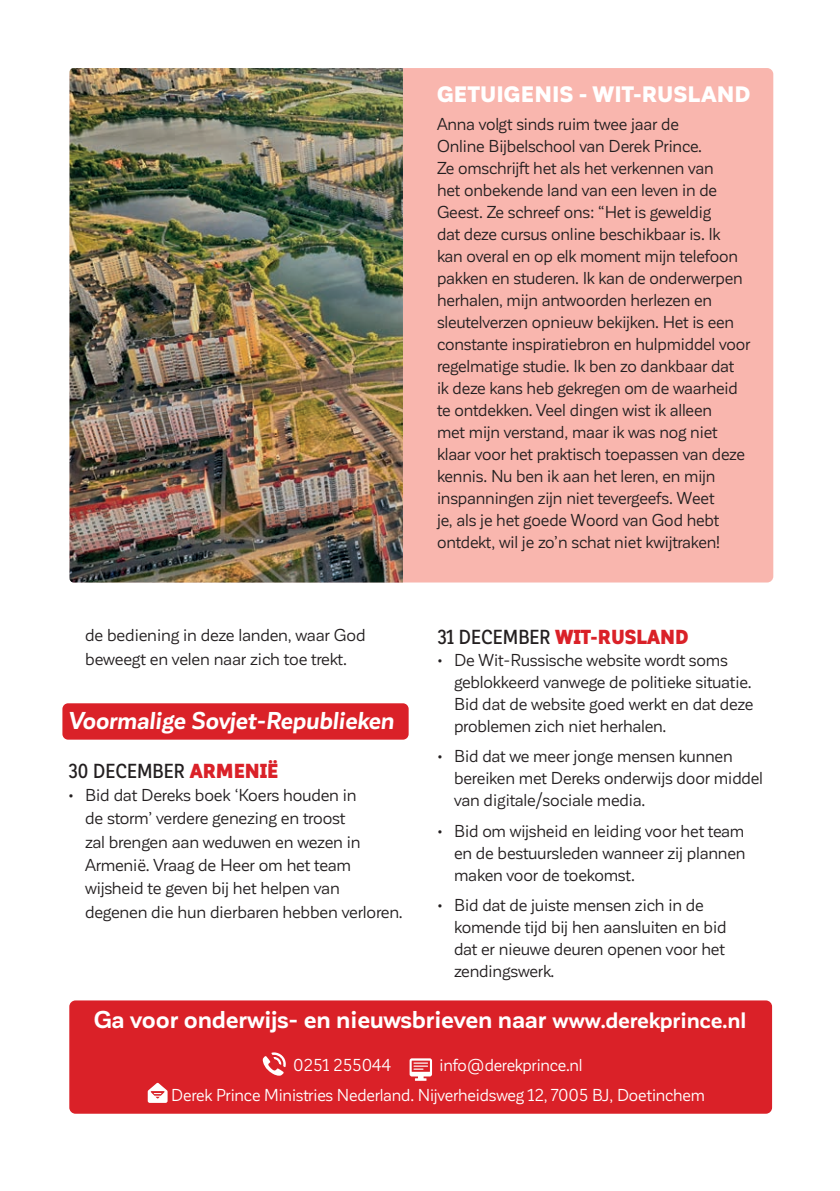
<style>
.page{position:relative;width:840px;height:1191px;background:#fff}
.page>*{position:absolute;margin:0;border:0;box-sizing:border-box;transform-origin:0 0}
.text{font:700 24px "Corporative Sans";letter-spacing:-.01em;color:#fff}
.region{font:italic 700 24px "Corporative Sans";letter-spacing:-.01em;color:#fff}
.bullet{font:900 22px "Corporative Sans";letter-spacing:.005em;color:#fff}
.t1{font:900 20px "Corporative Sans Alt Cnd";letter-spacing:-.005em;color:#da2128}
.t2{font:500 20px "Corporative Sans Alt Cnd";letter-spacing:.005em;color:#231f20}
.bullet-2{font:17px/22px "Corporative Sans";letter-spacing:-.01em;color:#231f20}
.t3{font:17px/30px "Corporative Sans";letter-spacing:-.01em;color:#fff}
.s1{font-weight:900;color:#da2128}
.s2{font-weight:500;color:#231f20}
.s3{font-size:22px}
</style>
<div class="page">
<div style="left:69px;top:1000px;width:702px;height:113px;background:#da2128;border-radius:6px"></div>
<div style="left:62px;top:703px;width:346px;height:36px;background:#da2128;border-radius:6px"></div>
<div style="left:69px;top:68px;width:703px;height:514px;background:#f9b6ae;border-radius:6px"></div>
<img style="left:69px;top:68px;width:334px;height:514px">
<svg style="left:262px;top:1052px;width:23px;height:24px"></svg>
<svg style="left:409px;top:1058px;width:23px;height:22px"></svg>
<svg style="left:148px;top:1082px;width:19px;height:20px"></svg>
<p class="bullet-2" style="left:85px;top:624px;width:282px;line-height:23.2px">de bediening in deze landen, waar God beweegt en velen naar zich toe trekt.</p>
<p class="region" style="left:68px;top:707px;width:327px">Voormalige Sovjet-Republieken</p>
<p class="t2" style="left:68px;top:760px;width:211px">30 DECEMBER <span class="s1">ARMENIË</span></p>
<p class="bullet-2" style="left:85px;top:783px;width:319px;line-height:23.2px;text-indent:-17px">• Bid dat Dereks boek ‘Koers houden in<br>de storm’ verdere genezing en troost<br>zal brengen aan weduwen en wezen in Armenië. Vraag de Heer om het team wijsheid te geven bij het helpen van degenen die hun dierbaren hebben verloren.</p>
<p class="bullet" style="left:437px;top:82px;width:314px">GETUIGENIS - WIT-RUSLAND</p>
<p class="bullet-2" style="left:437px;top:113px;width:315px">Anna volgt sinds ruim twee jaar de<br>Online Bijbelschool van Derek Prince.<br>Ze omschrijft het als het verkennen van<br>het onbekende land van een leven in de Geest. Ze schreef ons: “Het is geweldig<br>dat deze cursus online beschikbaar is. Ik kan overal en op elk moment mijn telefoon pakken en studeren. Ik kan de onderwerpen herhalen, mijn antwoorden herlezen en sleutelverzen opnieuw bekijken. Het is een constante inspiratiebron en hulpmiddel voor regelmatige studie. Ik ben zo dankbaar dat<br>ik deze kans heb gekregen om de waarheid te ontdekken. Veel dingen wist ik alleen<br>met mijn verstand, maar ik was nog niet klaar voor het praktisch toepassen van deze kennis. Nu ben ik aan het leren, en mijn inspanningen zijn niet tevergeefs. Weet<br>je, als je het goede Woord van God hebt ontdekt, wil je zo’n schat niet kwijtraken!</p>
<p class="t1" style="left:437px;top:625px;width:253px"><span class="s2">31 DECEMBER</span> WIT-RUSLAND</p>
<p class="bullet-2" style="left:454px;top:649px;width:300px;text-indent:-17px">• De Wit-Russische website wordt soms geblokkeerd vanwege de politieke situatie.<br>Bid dat de website goed werkt en dat deze problemen zich niet herhalen.</p>
<p class="bullet-2" style="left:454px;top:745px;width:310px;text-indent:-17px">• Bid dat we meer jonge mensen kunnen bereiken met Dereks onderwijs door middel van digitale/sociale media.</p>
<p class="bullet-2" style="left:454px;top:820px;width:293px;text-align:justify;text-indent:-17px">• Bid om wijsheid en leiding voor het team en de bestuursleden wanneer zij plannen maken voor de toekomst.</p>
<p class="bullet-2" style="left:454px;top:894px;width:274px;text-indent:-17px">• Bid dat de juiste mensen zich in de komende tijd bij hen aansluiten en bid dat er nieuwe deuren openen voor het zendingswerk.</p>
<p class="text" style="left:94px;top:1006px;width:653px">Ga voor onderwijs- en nieuwsbrieven naar <span class="s3">www.derekprince.nl</span></p>
<p class="t3" style="left:293px;top:1050px;width:99px">0251 255044</p>
<p class="t3" style="left:171px;top:1050px;width:534px;text-indent:268px">info@derekprince.nl<br>Derek Prince Ministries Nederland. Nijverheidsweg 12, 7005 BJ, Doetinchem</p>
</div>
